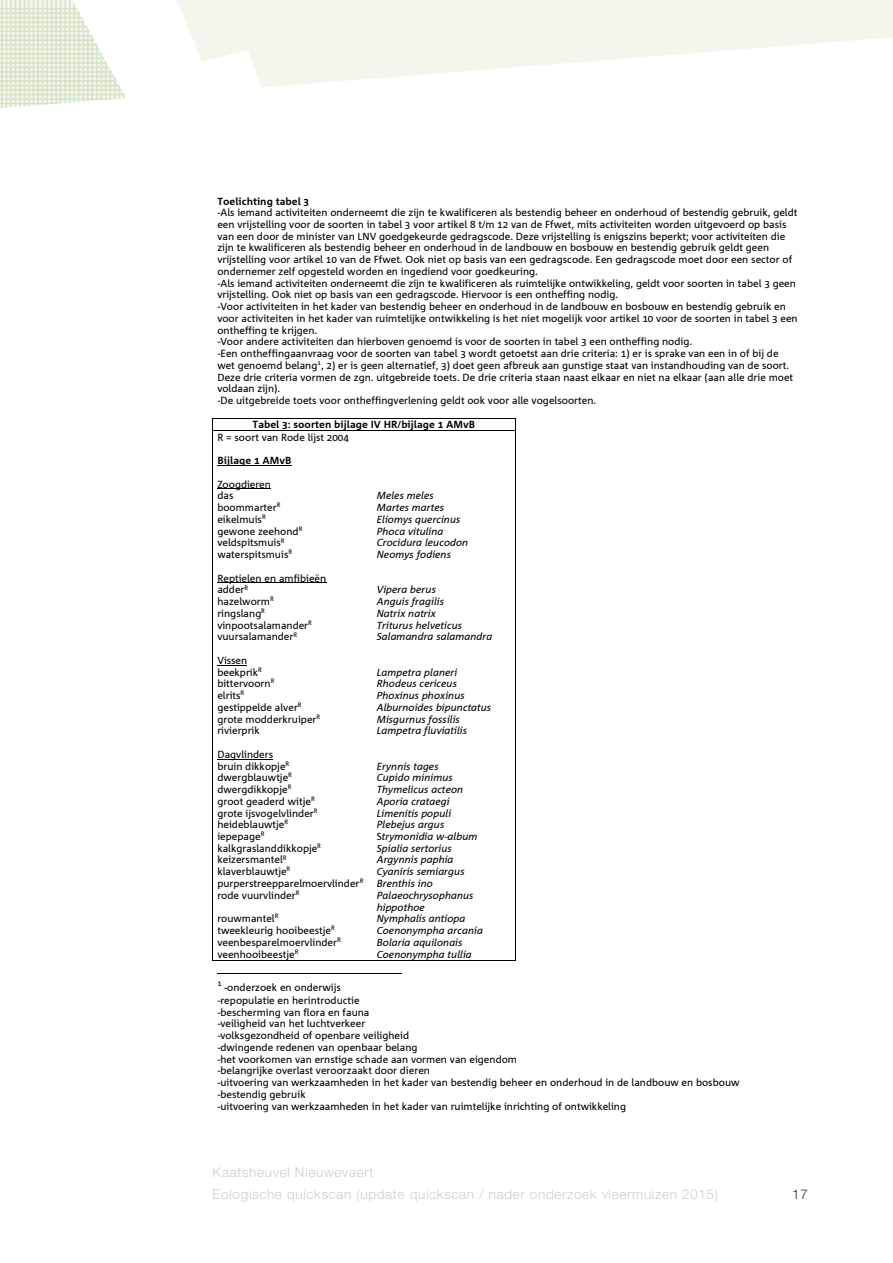
<style>
.page{position:relative;width:893px;height:1263px;background:#fff}
.page>*{position:absolute;margin:0;border:0;box-sizing:border-box;transform-origin:0 0}
.t1{font:300 13.5px/22.5px "Helvetica Neue LT Pro";letter-spacing:.05em;color:#d6caca}
.t2{font:300 13.5px "Helvetica Neue LT Pro";color:#472829}
.t3{font:10.2px/11.7px "Agrofont";color:#000}
.t4{font:italic 10.2px/11.7px "Agrofont";color:#000}
.t5{font:700 10.2px/12.5px "Agrofont";color:#000}
.t6{font:7.65px "Agrofont";color:#000}
.s1{font-weight:700}
.s2{font-weight:400}
.s3{font-style:normal}
</style>
<div class="page">
<svg style="left:125px;top:0;width:768px;height:98px;fill:#f2f6ec"></svg>
<svg style="left:0;top:0;width:125px;height:108px"></svg>
<hr style="left:213px;top:418px;width:302px;height:1px;background:#000">
<svg style="left:515px;top:418px;width:1px;height:13px"></svg>
<hr style="left:217px;top:465px;width:75px;height:1px;background:#000">
<hr style="left:217px;top:489px;width:54px;height:1px;background:#000">
<hr style="left:217px;top:583px;width:109px;height:1px;background:#000">
<hr style="left:217px;top:665px;width:30px;height:1px;background:#000">
<hr style="left:217px;top:759px;width:56px;height:1px;background:#000">
<hr style="left:213px;top:431px;width:302px;height:1px;background:#000">
<hr style="left:213px;top:431px;width:1px;height:529px;background:#000">
<hr style="left:213px;top:960px;width:302px;height:1px;background:#000">
<hr style="left:515px;top:431px;width:1px;height:529px;background:#000">
<hr style="left:217px;top:973px;width:185px;height:1px;background:#000">
<p class="t3" style="left:217px;top:195px;width:582px"><span class="s1">Toelichting tabel 3<br></span>-Als iemand activiteiten onderneemt die zijn te kwalificeren als bestendig beheer en onderhoud of bestendig gebruik, geldt een vrijstelling voor de soorten in tabel 3 voor artikel 8 t/m 12 van de Ffwet, mits activiteiten worden uitgevoerd op basis van een door de minister van LNV goedgekeurde gedragscode. Deze vrijstelling is enigszins beperkt; voor activiteiten die zijn te kwalificeren als bestendig beheer en onderhoud in de landbouw en bosbouw en bestendig gebruik geldt geen vrijstelling voor artikel 10 van de Ffwet. Ook niet op basis van een gedragscode. Een gedragscode moet door een sector of ondernemer zelf opgesteld worden en ingediend voor goedkeuring.<br>-Als iemand activiteiten onderneemt die zijn te kwalificeren als ruimtelijke ontwikkeling, geldt voor soorten in tabel 3 geen vrijstelling. Ook niet op basis van een gedragscode. Hiervoor is een ontheffing nodig.<br>-Voor activiteiten in het kader van bestendig beheer en onderhoud in de landbouw en bosbouw en bestendig gebruik en voor activiteiten in het kader van ruimtelijke ontwikkeling is het niet mogelijk voor artikel 10 voor de soorten in tabel 3 een ontheffing te krijgen.<br>-Voor andere activiteiten dan hierboven genoemd is voor de soorten in tabel 3 een ontheffing nodig.<br>-Een ontheffingaanvraag voor de soorten van tabel 3 wordt getoetst aan drie criteria: 1) er is sprake van een in of bij de wet genoemd belang<sup>1</sup>, 2) er is geen alternatief, 3) doet geen afbreuk aan gunstige staat van instandhouding van de soort.<br>Deze drie criteria vormen de zgn. uitgebreide toets. De drie criteria staan naast elkaar en niet na elkaar (aan alle drie moet voldaan zijn).<br>-De uitgebreide toets voor ontheffingverlening geldt ook voor alle vogelsoorten.</p>
<p class="t5" style="left:217px;top:419px;width:260px;text-indent:35px">Tabel 3: soorten bijlage IV HR/bijlage 1 AMvB<br><span class="s2">R = soort van Rode lijst 2004</span></p>
<p class="t5" style="left:217px;top:455px;width:76px">Bijlage 1 AMvB</p>
<p class="t3" style="left:217px;top:479px;width:55px">Zoogdieren das</p>
<p class="t4" style="left:377px;top:490px;width:59px">Meles meles</p>
<p class="t3" style="left:217px;top:502px;width:65px">boommarter<sup>R</sup></p>
<p class="t4" style="left:377px;top:502px;width:69px">Martes martes</p>
<p class="t3" style="left:217px;top:514px;width:50px">eikelmuis<sup>R</sup></p>
<p class="t4" style="left:377px;top:514px;width:85px">Eliomys quercinus</p>
<p class="t3" style="left:217px;top:526px;width:87px">gewone zeehond<sup>R</sup></p>
<p class="t4" style="left:377px;top:526px;width:68px">Phoca vitulina</p>
<p class="t3" style="left:217px;top:537px;width:69px">veldspitsmuis<sup>R</sup></p>
<p class="t4" style="left:377px;top:537px;width:93px">Crocidura leucodon</p>
<p class="t3" style="left:217px;top:549px;width:76px">waterspitsmuis<sup>R</sup></p>
<p class="t4" style="left:377px;top:549px;width:76px">Neomys fodiens</p>
<p class="t3" style="left:217px;top:572px;width:110px">Reptielen en amfibieën adder<sup>R</sup></p>
<p class="t4" style="left:377px;top:584px;width:61px">Vipera berus</p>
<p class="t3" style="left:217px;top:596px;width:58px">hazelworm<sup>R</sup></p>
<p class="t4" style="left:377px;top:596px;width:69px">Anguis fragilis</p>
<p class="t3" style="left:217px;top:608px;width:49px">ringslang<sup>R</sup></p>
<p class="t4" style="left:377px;top:608px;width:61px">Natrix natrix</p>
<p class="t3" style="left:217px;top:619px;width:96px">vinpootsalamander<sup>R</sup></p>
<p class="t4" style="left:377px;top:619px;width:87px">Triturus helveticus</p>
<p class="t3" style="left:217px;top:631px;width:81px">vuursalamander<sup>R</sup></p>
<p class="t4" style="left:377px;top:631px;width:117px">Salamandra salamandra</p>
<p class="t3" style="left:217px;top:655px;width:46px">Vissen beekprik<sup>R</sup></p>
<p class="t4" style="left:377px;top:666px;width:82px">Lampetra planeri</p>
<p class="t3" style="left:217px;top:678px;width:59px">bittervoorn<sup>R</sup></p>
<p class="t4" style="left:377px;top:678px;width:82px">Rhodeus cericeus</p>
<p class="t3" style="left:217px;top:690px;width:29px">elrits<sup>R</sup></p>
<p class="t4" style="left:377px;top:690px;width:89px">Phoxinus phoxinus</p>
<p class="t3" style="left:217px;top:702px;width:86px">gestippelde alver<sup>R</sup></p>
<p class="t4" style="left:377px;top:702px;width:116px">Alburnoides bipunctatus</p>
<p class="t3" style="left:217px;top:713px;width:104px">grote modderkruiper<sup>R</sup></p>
<p class="t4" style="left:377px;top:713px;width:85px">Misgurnus fossilis</p>
<p class="t3" style="left:217px;top:725px;width:44px">rivierprik</p>
<p class="t4" style="left:377px;top:725px;width:92px">Lampetra fluviatilis</p>
<p class="t3" style="left:217px;top:749px;width:74px">Dagvlinders bruin dikkopje<sup>R</sup></p>
<p class="t4" style="left:377px;top:760px;width:63px">Erynnis tages</p>
<p class="t3" style="left:217px;top:772px;width:76px">dwergblauwtje<sup>R</sup></p>
<p class="t4" style="left:377px;top:772px;width:78px">Cupido minimus</p>
<p class="t3" style="left:217px;top:784px;width:76px">dwergdikkopje<sup>R</sup></p>
<p class="t4" style="left:377px;top:784px;width:88px">Thymelicus acteon</p>
<p class="t3" style="left:217px;top:796px;width:99px">groot geaderd witje<sup>R</sup></p>
<p class="t4" style="left:377px;top:796px;width:74px">Aporia crataegi</p>
<p class="t3" style="left:217px;top:807px;width:102px">grote ijsvogelvlinder<sup>R</sup></p>
<p class="t4" style="left:377px;top:807px;width:76px">Limenitis populi</p>
<p class="t3" style="left:217px;top:819px;width:72px">heideblauwtje<sup>R</sup></p>
<p class="t4" style="left:377px;top:819px;width:69px">Plebejus argus</p>
<p class="t3" style="left:217px;top:831px;width:49px">iepepage<sup>R</sup></p>
<p class="t4" style="left:377px;top:831px;width:102px"><span class="s3">S</span>trymonidia w-album</p>
<p class="t3" style="left:217px;top:843px;width:105px">kalkgraslanddikkopje<sup>R</sup></p>
<p class="t4" style="left:377px;top:843px;width:77px">Spialia sertorius</p>
<p class="t3" style="left:217px;top:854px;width:71px">keizersmantel<sup>R</sup></p>
<p class="t4" style="left:377px;top:854px;width:78px">Argynnis paphia</p>
<p class="t3" style="left:217px;top:866px;width:75px">klaverblauwtje<sup>R</sup></p>
<p class="t4" style="left:377px;top:866px;width:89px">Cyaniris semiargus</p>
<p class="t3" style="left:217px;top:878px;width:148px">purperstreepparelmoervlinder<sup>R</sup></p>
<p class="t4" style="left:377px;top:878px;width:58px">Brenthis ino</p>
<p class="t3" style="left:217px;top:890px;width:84px">rode vuurvlinder<sup>R</sup></p>
<p class="t4" style="left:377px;top:890px;width:98px">Palaeochrysophanus hippothoe</p>
<p class="t3" style="left:217px;top:913px;width:63px">rouwmantel<sup>R</sup></p>
<p class="t4" style="left:377px;top:913px;width:90px">Nymphalis antiopa</p>
<p class="t3" style="left:217px;top:925px;width:119px">tweekleurig hooibeestje<sup>R</sup></p>
<p class="t4" style="left:377px;top:925px;width:108px">Coenonympha arcania</p>
<p class="t3" style="left:217px;top:937px;width:125px">veenbesparelmoervlinder<sup>R</sup></p>
<p class="t4" style="left:377px;top:937px;width:87px">Bolaria aquilonais</p>
<p class="t3" style="left:217px;top:948px;width:83px">veenhooibeestje<sup>R</sup></p>
<p class="t4" style="left:377px;top:948px;width:97px">Coenonympha tullia</p>
<p class="t6" style="left:217px;top:979px;width:6px">1</p>
<p class="t3" style="left:217px;top:982px;width:524px;text-indent:7px">-onderzoek en onderwijs<br>-repopulatie en herintroductie<br>-bescherming van flora en fauna<br>-veiligheid van het luchtverkeer<br>-volksgezondheid of openbare veiligheid<br>-dwingende redenen van openbaar belang<br>-het voorkomen van ernstige schade aan vormen van eigendom<br>-belangrijke overlast veroorzaakt door dieren<br>-uitvoering van werkzaamheden in het kader van bestendig beheer en onderhoud in de landbouw en bosbouw -bestendig gebruik<br>-uitvoering van werkzaamheden in het kader van ruimtelijke inrichting of ontwikkeling</p>
<h1 class="t1" style="left:213px;top:1160px;width:507px">Kaatsheuvel Nieuwevaert<br>Eologische quickscan (update quickscan / nader onderzoek vleermuizen 2015)</h1>
<h1 class="t2" style="left:792px;top:1186px;width:17px">17</h1>
</div>
